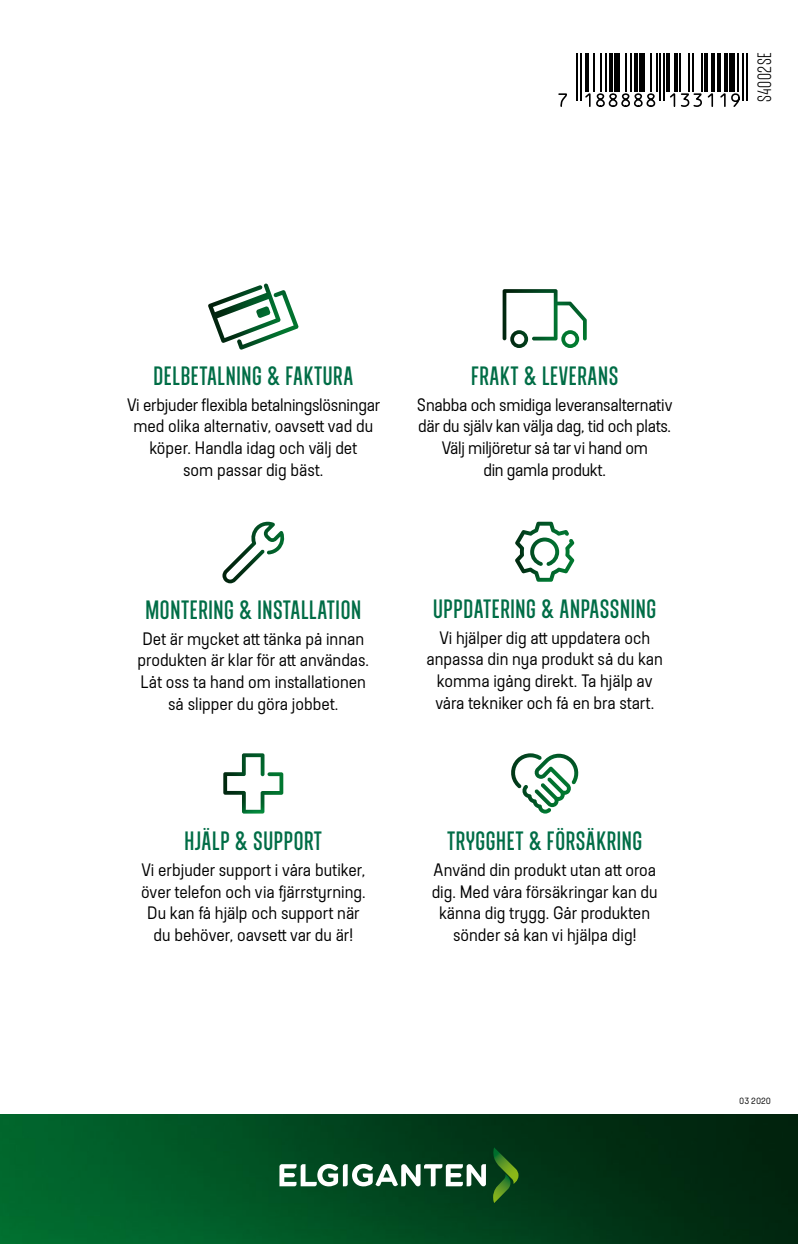
<style>
.page{position:relative;width:798px;height:1244px;background:#fff}
.page>*{position:absolute;margin:0;border:0;box-sizing:border-box;transform-origin:0 0}
.t1{font:500 24.75px "Elkjop Condensed";letter-spacing:.025em;color:#006d46}
.t2{font:18px/21.6px "Elkjop Bodytext";color:#000;text-align:center}
.t3{font:300 18px "Elkjop Condensed";letter-spacing:.025em;color:#000}
.t4{font:9px "Elkjop Bodytext";color:#000}
</style>
<div class="page">
<img style="left:0;top:1115px;width:797px;height:129px">
<img style="left:222px;top:522px;width:63px;height:61px">
<img style="left:223px;top:753px;width:60px;height:60px">
<img style="left:511px;top:753px;width:68px;height:60px">
<img style="left:515px;top:522px;width:59px;height:60px">
<img style="left:502px;top:289px;width:84px;height:59px">
<img style="left:208px;top:283px;width:90px;height:67px">
<svg style="left:279px;top:1164px;width:206px;height:22px"></svg>
<svg style="left:492px;top:1147px;width:26px;height:56px"></svg>
<svg style="left:581px;top:53px;width:167px;height:48px"></svg>
<hr style="left:576px;top:53px;width:2px;height:47px;background:#000">
<hr style="left:580px;top:53px;width:1px;height:47px;background:#000">
<hr style="left:585px;top:53px;width:4px;height:38px;background:#000">
<hr style="left:592px;top:53px;width:2px;height:38px;background:#000">
<hr style="left:599px;top:53px;width:2px;height:38px;background:#000">
<hr style="left:605px;top:53px;width:2px;height:38px;background:#000">
<svg style="left:608px;top:53px;width:4px;height:38px"></svg>
<div style="left:614px;top:53px;width:5px;height:38px;background:#000"></div>
<hr style="left:625px;top:53px;width:1px;height:38px;background:#000">
<hr style="left:630px;top:53px;width:2px;height:38px;background:#000">
<hr style="left:634px;top:53px;width:3px;height:38px;background:#000">
<div style="left:639px;top:53px;width:5px;height:38px;background:#000"></div>
<hr style="left:650px;top:53px;width:2px;height:38px;background:#000">
<hr style="left:655px;top:53px;width:2px;height:38px;background:#000">
<hr style="left:659px;top:53px;width:2px;height:47px;background:#000">
<hr style="left:662px;top:53px;width:2px;height:47px;background:#000">
<hr style="left:666px;top:53px;width:4px;height:38px;background:#000">
<svg style="left:673px;top:53px;width:4px;height:38px"></svg>
<hr style="left:679px;top:53px;width:1px;height:38px;background:#000">
<hr style="left:688px;top:53px;width:1px;height:38px;background:#000">
<hr style="left:691px;top:53px;width:2px;height:38px;background:#000">
<hr style="left:700px;top:53px;width:2px;height:38px;background:#000">
<hr style="left:704px;top:53px;width:3px;height:38px;background:#000">
<hr style="left:711px;top:53px;width:3px;height:38px;background:#000">
<svg style="left:716px;top:53px;width:4px;height:38px"></svg>
<svg style="left:723px;top:53px;width:4px;height:38px"></svg>
<div style="left:729px;top:53px;width:5px;height:38px;background:#000"></div>
<hr style="left:736px;top:53px;width:2px;height:38px;background:#000">
<hr style="left:741px;top:53px;width:2px;height:47px;background:#000">
<hr style="left:745px;top:53px;width:2px;height:47px;background:#000">
<svg style="left:558px;top:92px;width:182px;height:15px"></svg>
<p class="t3" style="left:754px;top:102px;width:51px;rotate:-90deg">S4002SE</p>
<h1 class="t1" style="left:153px;top:362px;width:201px">DELBETALNING &amp; FAKTURA</h1>
<p class="t2" style="left:127px;top:394px;width:255px">Vi erbjuder flexibla betalningslösningar med olika alternativ, oavsett vad du köper. Handla idag och välj det<br>som passar dig bäst.</p>
<h1 class="t1" style="left:471px;top:362px;width:149px">FRAKT &amp; LEVERANS</h1>
<p class="t2" style="left:417px;top:394px;width:257px">Snabba och smidiga leveransalternativ där du själv kan välja dag, tid och plats.<br>Välj miljöretur så tar vi hand om<br>din gamla produkt.</p>
<h1 class="t1" style="left:145px;top:596px;width:217px">MONTERING &amp; INSTALLATION</h1>
<p class="t2" style="left:137px;top:628px;width:233px">Det är mycket att tänka på innan produkten är klar för att användas.<br>Låt oss ta hand om installationen så slipper du göra jobbet.</p>
<h1 class="t1" style="left:184px;top:827px;width:139px">HJÄLP &amp; SUPPORT</h1>
<p class="t2" style="left:141px;top:859px;width:226px">Vi erbjuder support i våra butiker, över telefon och via fjärrstyrning.<br>Du kan få hjälp och support när du behöver, oavsett var du är!</p>
<h1 class="t1" style="left:433px;top:595px;width:224px">UPPDATERING &amp; ANPASSNING</h1>
<p class="t2" style="left:426px;top:627px;width:237px">Vi hjälper dig att uppdatera och anpassa din nya produkt så du kan komma igång direkt. Ta hjälp av våra tekniker och få en bra start.</p>
<h1 class="t1" style="left:447px;top:827px;width:197px">TRYGGHET &amp; FÖRSÄKRING</h1>
<p class="t2" style="left:431px;top:859px;width:227px">Använd din produkt utan att oroa dig. Med våra försäkringar kan du känna dig trygg. Går produkten sönder så kan vi hjälpa dig!</p>
<p class="t4" style="left:739px;top:1095px;width:33px">03 2020</p>
</div>
